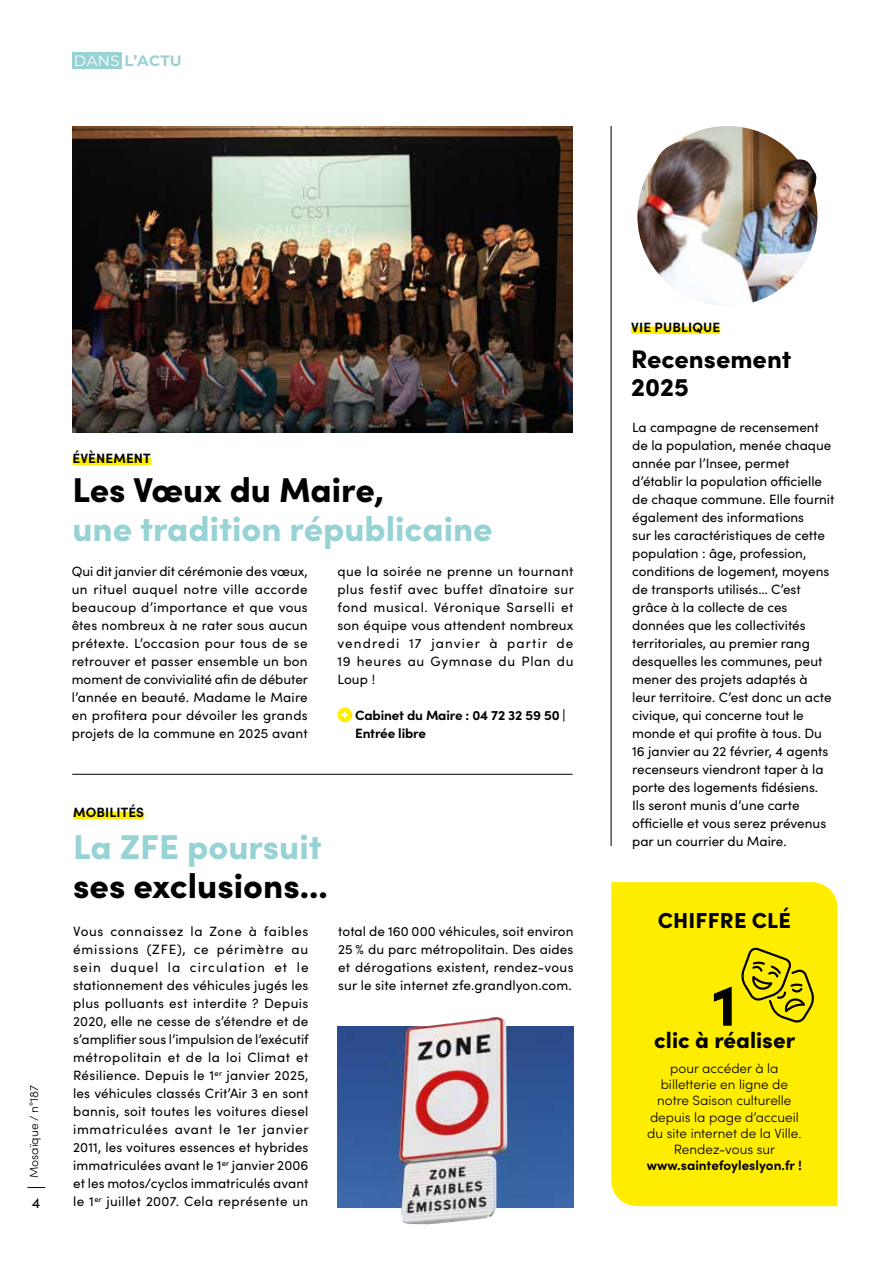
<style>
.page{position:relative;width:893px;height:1263px;background:#fff}
.page>*{position:absolute;margin:0;border:0;box-sizing:border-box;transform-origin:0 0}
.t1{font:900 58.5px "Sofia Pro";color:#000}
.t2{font:900 34.5px "Sofia Pro";color:#97d2d4}
.t3{font:900 34.5px "Sofia Pro";color:#000}
.t4{font:900 25.5px/28.5px "Sofia Pro";color:#000}
.t5{font:900 22.5px "Sofia Pro";color:#000}
.t6{font:900 21.6px "Sofia Pro";letter-spacing:.01em;color:#000}
.t7{font:700 15px "Montserrat";color:#97d2d4}
.t8{font:15px "Sofia Pro";color:#000}
.t9{font:13.5px/18px "Sofia Pro";color:#000;text-align:justify}
.t10{font:300 13.5px/16.2px "Sofia Pro";color:#000;text-align:center}
.t11{font:700 13.5px/18px "Sofia Pro";color:#000}
.t12{font:300 12px "Sofia Pro";color:#000}
.s1{font-weight:400;color:#fff}
</style>
<div class="page">
<div style="left:72px;top:52px;width:50px;height:17px;background:#97d2d4"></div>
<svg style="left:27px;top:1187px;width:18px;height:1px"></svg>
<hr style="left:72px;top:774px;width:501px;height:1px;background:#000">
<img style="left:337px;top:1026px;width:236px;height:182px">
<div style="left:73px;top:811px;width:71px;height:8px;background:#ffed00"></div>
<svg style="left:337px;top:707px;width:15px;height:15px"></svg>
<div style="left:72px;top:457px;width:79px;height:8px;background:#ffed00"></div>
<img style="left:72px;top:126px;width:501px;height:306px">
<hr style="left:611px;top:126px;width:1px;height:720px;background:#000">
<div style="left:611px;top:882px;width:226px;height:324px;background:#ffed00"></div>
<div style="left:631px;top:326px;width:89px;height:8px;background:#ffed00"></div>
<svg style="left:740px;top:948px;width:75px;height:74px"></svg>
<img style="left:637px;top:126px;width:180px;height:180px;border-radius:90px">
<img style="left:794px;top:159px;width:23px;height:56px">
<img style="left:654px;top:142px;width:24px;height:27px">
<img style="left:401px;top:1017px;width:105px;height:207px">
<p class="t7" style="left:74px;top:50px;width:109px"><span class="s1">DANS</span> L’ACTU</p>
<p class="t12" style="left:25px;top:1178px;width:95px;rotate:-90deg">Mosaïque / n°187</p>
<p class="t8" style="left:32px;top:1191px;width:10px">4</p>
<p class="t11" style="left:72px;top:448px;width:80px">ÉVÈNEMENT</p>
<h2 class="t3" style="left:72px;top:462px;width:313px">Les Vœux du Maire,</h2>
<h2 class="t2" style="left:72px;top:501px;width:422px">une tradition républicaine</h2>
<p class="t9" style="left:72px;top:562px;width:238px">Qui dit janvier dit cérémonie des vœux, un rituel auquel notre ville accorde beaucoup d’importance et que vous êtes nombreux à ne rater sous aucun prétexte. L’occasion pour tous de se retrouver et passer ensemble un bon moment de convivialité afin de débuter l’année en beauté. Madame le Maire en profitera pour dévoiler les grands projets de la commune en 2025 avant</p>
<p class="t9" style="left:337px;top:561px;width:238px">que la soirée ne prenne un tournant plus festif avec buffet dînatoire sur fond musical. Véronique Sarselli et son équipe vous attendent nombreux vendredi 17 janvier à partir de 19 heures au Gymnase du Plan du Loup !</p>
<p class="t11" style="left:355px;top:705px;width:212px">Cabinet du Maire : 04 72 32 59 50 |<br>Entrée libre</p>
<p class="t11" style="left:73px;top:802px;width:72px">MOBILITÉS</p>
<h2 class="t2" style="left:73px;top:820px;width:250px">La ZFE poursuit</h2>
<h2 class="t3" style="left:73px;top:858px;width:256px">ses exclusions...</h2>
<p class="t9" style="left:73px;top:922px;width:237px">Vous connaissez la Zone à faibles émissions (ZFE), ce périmètre au sein duquel la circulation et le stationnement des véhicules jugés les plus polluants est interdite ? Depuis 2020, elle ne cesse de s’étendre et de s’amplifier sous l’impulsion de l’exécutif métropolitain et de la loi Climat et Résilience. Depuis le 1<sup>er</sup> janvier 2025, les véhicules classés Crit’Air 3 en sont bannis, soit toutes les voitures diesel immatriculées avant le 1er janvier 2011, les voitures essences et hybrides immatriculées avant le 1<sup>er</sup> janvier 2006 et les motos/cyclos immatriculés avant le 1<sup>er</sup> juillet 2007. Cela représente un</p>
<p class="t9" style="left:338px;top:922px;width:237px">total de 160 000 véhicules, soit environ 25 % du parc métropolitain. Des aides et dérogations existent, rendez-vous sur le site internet zfe.grandlyon.com.</p>
<p class="t11" style="left:631px;top:317px;width:90px">VIE PUBLIQUE</p>
<h3 class="t4" style="left:631px;top:342px;width:162px">Recensement<br>2025</h3>
<p class="t9" style="left:632px;top:418px;width:204px;text-align:left">La campagne de recensement de la population, menée chaque année par l’Insee, permet d’établir la population officielle de chaque commune. Elle fournit également des informations<br>sur les caractéristiques de cette population : âge, profession, conditions de logement, moyens de transports utilisés… C’est grâce à la collecte de ces données que les collectivités territoriales, au premier rang desquelles les communes, peut mener des projets adaptés à leur territoire. C’est donc un acte civique, qui concerne tout le monde et qui profite à tous. Du<br>16 janvier au 22 février, 4 agents recenseurs viendront taper à la porte des logements fidésiens.<br>Ils seront munis d’une carte officielle et vous serez prévenus par un courrier du Maire.</p>
<h3 class="t6" style="left:658px;top:904px;width:135px">CHIFFRE CLÉ</h3>
<h1 class="t1" style="left:712px;top:959px;width:25px">1</h1>
<h3 class="t5" style="left:654px;top:1023px;width:143px">clic à réaliser</h3>
<p class="t10" style="left:647px;top:1059px;width:156px">pour accéder à la billetterie en ligne de notre Saison culturelle depuis la page d’accueil du site internet de la Ville.<br>Rendez-vous sur</p>
<p class="t11" style="left:647px;top:1155px;width:156px">www.saintefoyleslyon.fr !</p>
</div>
